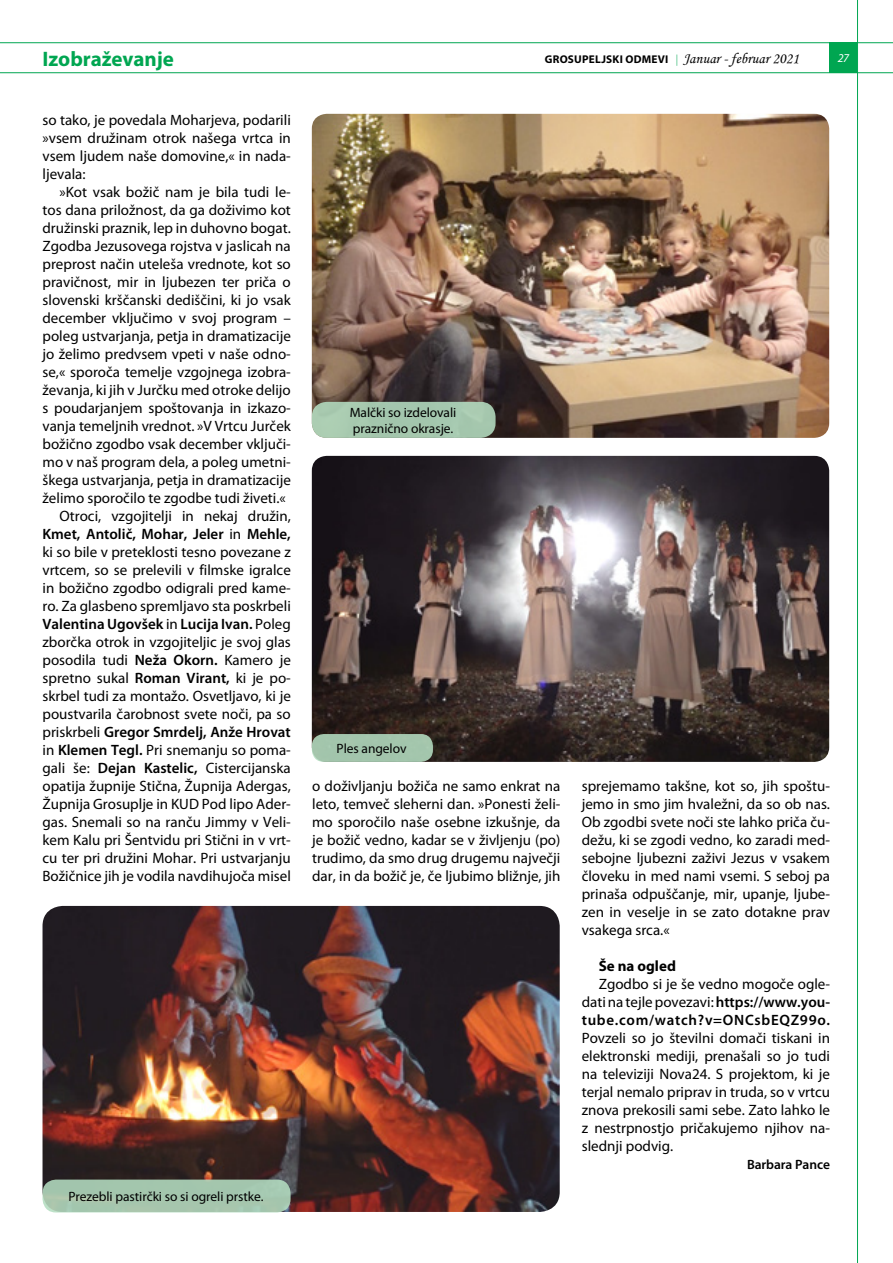
<style>
.page{position:relative;width:893px;height:1263px;background:#fff}
.page>*{position:absolute;margin:0;border:0;box-sizing:border-box;transform-origin:0 0}
.t1{font:700 21px "Myriad Pro";color:#00a651}
.t2{font:15px/18px "Myriad Pro";color:#000;text-align:justify}
.t3{font:600 15px "Myriad Pro";color:#000}
.t4{font:700 15px "Myriad Pro";color:#000}
.t5{font:13.5px/16.2px "Myriad Pro";letter-spacing:-.005em;color:#000}
.t6{font:600 13.5px "Myriad Pro";letter-spacing:-.005em;color:#000}
.t7{font:italic 12px "Myriad Pro";color:#fff}
.t8{font:700 11.25px "Myriad Pro";letter-spacing:.02em;color:#000}
.s1{font-weight:400}
.s2{font-weight:600}
.s3{font-weight:300;color:#00a651}
.s4{font-family:"Monotype Corsiva";font-weight:400;font-size:15px}
</style>
<div class="page">
<hr style="left:0;top:42px;width:893px;height:1px;background:#00a651">
<hr style="left:0;top:72px;width:893px;height:1px;background:#00a651">
<div style="left:829px;top:43px;width:28px;height:30px;background:#00a651"></div>
<hr style="left:857px;top:0;width:1px;height:1263px;background:#00a651">
<img style="left:312px;top:456px;width:517px;height:306px">
<img style="left:43px;top:906px;width:517px;height:306px">
<img style="left:312px;top:114px;width:517px;height:324px">
<div style="left:43px;top:1179px;width:248px;height:33px;background:#a4c6ad;border-radius:13px"></div>
<div style="left:312px;top:734px;width:121px;height:28px;background:#a3c5ac;border-radius:12px"></div>
<div style="left:312px;top:402px;width:184px;height:36px;background:#a5c7ae;border-radius:15px"></div>
<h1 class="t1" style="left:43px;top:45px;width:133px">Izobraževanje</h1>
<p class="t2" style="left:43px;top:111px;width:250px">so tako, je povedala Moharjeva, podarili »vsem družinam otrok našega vrtca in vsem ljudem naše domovine,« in nada&shy;ljevala:</p>
<p class="t2" style="left:60px;top:183px;width:233px">»Kot vsak božič nam je bila tudi le-</p>
<p class="t2" style="left:43px;top:201px;width:250px">tos dana priložnost, da ga doživimo kot</p>
<p class="t2" style="left:43px;top:219px;width:250px">družinski praznik, lep in duhovno bogat.</p>
<p class="t2" style="left:43px;top:237px;width:250px">Zgodba Jezusovega rojstva v jaslicah na</p>
<p class="t2" style="left:43px;top:255px;width:250px">preprost način uteleša vrednote, kot so</p>
<p class="t2" style="left:43px;top:273px;width:250px">pravičnost, mir in ljubezen ter priča o</p>
<p class="t2" style="left:43px;top:291px;width:250px">slovenski krščanski dediščini, ki jo vsak</p>
<p class="t2" style="left:43px;top:309px;width:250px">december vključimo v svoj program –</p>
<p class="t2" style="left:43px;top:327px;width:250px">poleg ustvarjanja, petja in dramatizacije</p>
<p class="t2" style="left:43px;top:345px;width:250px">jo želimo predvsem vpeti v naše odno-</p>
<p class="t2" style="left:43px;top:363px;width:250px">se,« sporoča temelje vzgojnega izobra-</p>
<p class="t2" style="left:43px;top:381px;width:250px">ževanja, ki jih v Jurčku med otroke delijo</p>
<p class="t2" style="left:43px;top:399px;width:250px">s poudarjanjem spoštovanja in izkazo-</p>
<p class="t2" style="left:43px;top:417px;width:250px">vanja temeljnih vrednot. »V Vrtcu Jurček</p>
<p class="t2" style="left:43px;top:435px;width:250px">božično zgodbo vsak december vključi-</p>
<p class="t2" style="left:43px;top:453px;width:250px">mo v naš program dela, a poleg umetni-</p>
<p class="t2" style="left:43px;top:471px;width:250px">škega ustvarjanja, petja in dramatizacije</p>
<p class="t2" style="left:43px;top:489px;width:245px">želimo sporočilo te zgodbe tudi živeti.«</p>
<p class="t2" style="left:60px;top:507px;width:233px">Otroci, vzgojitelji in nekaj družin,</p>
<p class="t3" style="left:43px;top:524px;width:250px">Kmet, Antolič, Mohar, Jeler <span class="s1">in</span> Mehle,</p>
<p class="t2" style="left:43px;top:543px;width:250px">ki so bile v preteklosti tesno povezane z</p>
<p class="t2" style="left:43px;top:561px;width:250px">vrtcem, so se prelevili v filmske igralce</p>
<p class="t2" style="left:43px;top:579px;width:250px">in božično zgodbo odigrali pred kame-</p>
<p class="t2" style="left:43px;top:597px;width:250px">ro. Za glasbeno spremljavo sta poskrbeli</p>
<p class="t3" style="left:43px;top:614px;width:250px">Valentina Ugovšek <span class="s1">in</span> Lucija Ivan. <span class="s1">Poleg</span></p>
<p class="t2" style="left:43px;top:633px;width:250px">zborčka otrok in vzgojiteljic je svoj glas</p>
<p class="t2" style="left:43px;top:651px;width:250px">posodila tudi <span class="s2">Neža Okorn.</span> Kamero je</p>
<p class="t2" style="left:43px;top:669px;width:250px">spretno sukal <span class="s2">Roman Virant,</span> ki je po-</p>
<p class="t2" style="left:43px;top:687px;width:250px">skrbel tudi za montažo. Osvetljavo, ki je</p>
<p class="t2" style="left:43px;top:705px;width:250px">poustvarila čarobnost svete noči, pa so</p>
<p class="t3" style="left:43px;top:722px;width:250px"><span class="s1">priskrbeli</span> Gregor Smrdelj, Anže Hrovat</p>
<p class="t2" style="left:43px;top:741px;width:250px">in <span class="s2">Klemen Tegl.</span> Pri snemanju so poma-</p>
<p class="t2" style="left:43px;top:759px;width:250px">gali še: <span class="s2">Dejan Kastelic,</span> Cistercijanska</p>
<p class="t2" style="left:43px;top:777px;width:250px">opatija župnije Stična, Župnija Adergas,</p>
<p class="t2" style="left:43px;top:795px;width:250px">Župnija Grosuplje in KUD Pod lipo Ader-</p>
<p class="t2" style="left:43px;top:813px;width:250px">gas. Snemali so na ranču Jimmy v Veli-</p>
<p class="t2" style="left:43px;top:831px;width:250px">kem Kalu pri Šentvidu pri Stični in v vrt-</p>
<p class="t2" style="left:43px;top:849px;width:250px">cu ter pri družini Mohar. Pri ustvarjanju</p>
<p class="t2" style="left:43px;top:867px;width:250px">Božičnice jih je vodila navdihujoča misel</p>
<p class="t5" style="left:68px;top:1188px;width:197px">Prezebli pastirčki so si ogreli prstke.</p>
<p class="t8" style="left:545px;top:52px;width:256px">GROSUPELJSKI ODMEVI <span class="s3">|</span> <span class="s4">Januar - februar 2021</span></p>
<p class="t7" style="left:838px;top:51px;width:13px">27</p>
<p class="t5" style="left:350px;top:404px;width:108px">Malčki so izdelovali praznično okrasje.</p>
<p class="t5" style="left:337px;top:740px;width:71px">Ples angelov</p>
<p class="t2" style="left:312px;top:777px;width:250px">o doživljanju božiča ne samo enkrat na leto, temveč sleherni dan. »Ponesti želi&shy;mo sporočilo naše osebne izkušnje, da je božič vedno, kadar se v življenju (po) trudimo, da smo drug drugemu največji dar, in da božič je, če ljubimo bližnje, jih</p>
<p class="t2" style="left:582px;top:777px;width:250px">sprejemamo takšne, kot so, jih spoštu&shy;jemo in smo jim hvaležni, da so ob nas.<br>Ob zgodbi svete noči ste lahko priča ču&shy;dežu, ki se zgodi vedno, ko zaradi med&shy;sebojne ljubezni zaživi Jezus v vsakem človeku in med nami vsemi. S seboj pa prinaša odpuščanje, mir, upanje, ljube&shy;zen in veselje in se zato dotakne prav vsakega srca.«</p>
<p class="t4" style="left:599px;top:956px;width:79px">Še na ogled</p>
<p class="t2" style="left:582px;top:975px;width:250px;text-indent:17px">Zgodbo si je še vedno mogoče ogle&shy;dati na tejle povezavi: <span class="s2">https://www.you&shy;tube.com/watch?v=ONCsbEQZ99o.</span></p>
<p class="t2" style="left:582px;top:1029px;width:250px">Povzeli so jo številni domači tiskani in elektronski mediji, prenašali so jo tudi na televiziji Nova24. S projektom, ki je terjal nemalo priprav in truda, so v vrtcu znova prekosili sami sebe. Zato lahko le z nestrpnostjo pričakujemo njihov na&shy;slednji podvig.</p>
<p class="t6" style="left:747px;top:1156px;width:84px">Barbara Pance</p>
</div>
